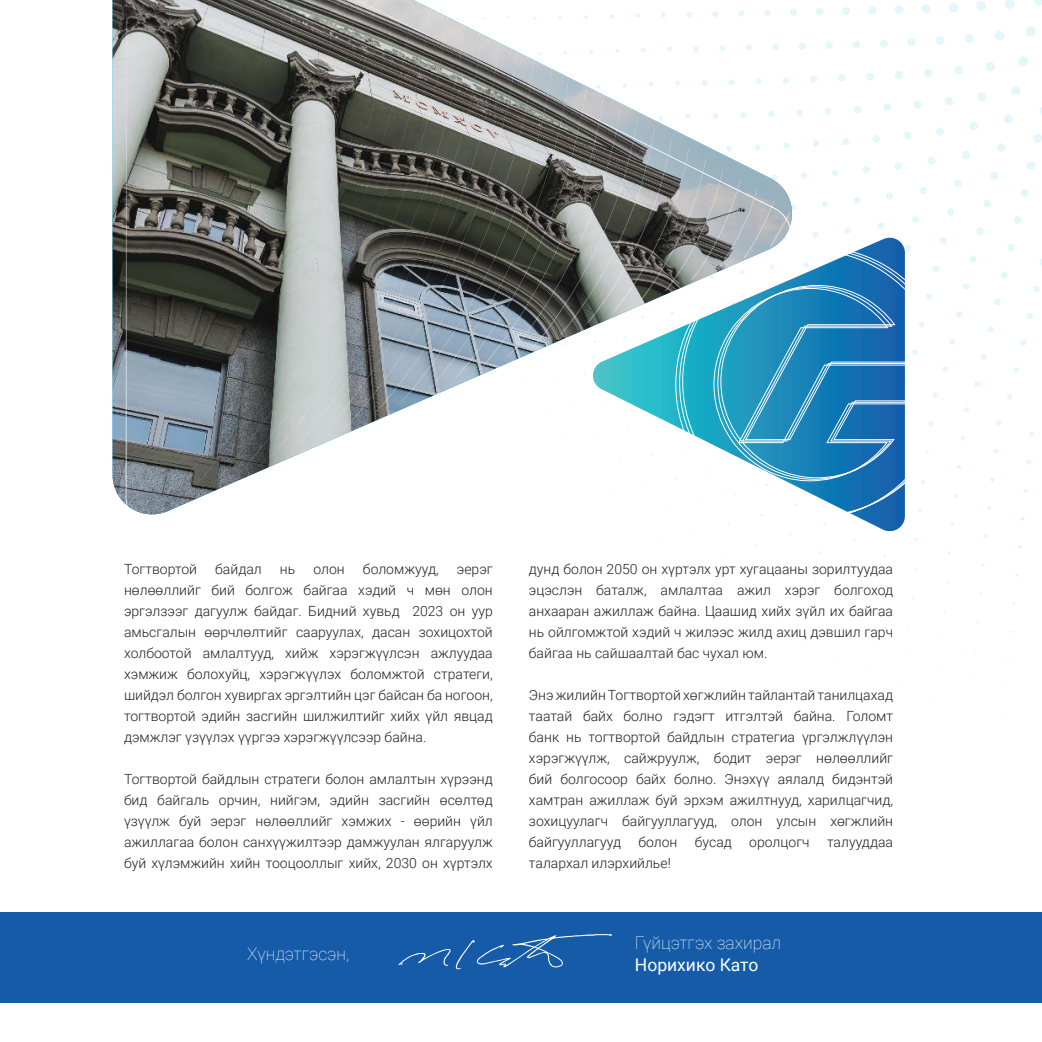
<style>
.page{position:relative;width:1042px;height:1042px;background:#fff}
.page>*{position:absolute;margin:0;border:0;box-sizing:border-box;transform-origin:0 0}
.t1{font:100 17.5px "Roboto";color:#fff}
.t2{font:17.5px "Roboto";color:#fff}
.undsen_text{font:300 14px/21px "Roboto";color:#231f20;text-align:justify}
</style>
<div class="page">
<svg style="left:816px;top:0;width:196px;height:400px"></svg>
<svg style="left:1029px;top:431px;width:5px;height:6px"></svg>
<svg style="left:1026px;top:460px;width:5px;height:5px"></svg>
<svg style="left:1023px;top:488px;width:5px;height:5px"></svg>
<svg style="left:630px;top:21px;width:332px;height:676px"></svg>
<div style="left:0;top:913px;width:1042px;height:89px;background:#155ba8"></div>
<svg style="left:398px;top:934px;width:214px;height:35px"></svg>
<svg style="left:112px;top:465px;width:11px;height:37px"></svg>
<svg style="left:123px;top:0;width:676px;height:540px"></svg>
<svg style="left:590px;top:238px;width:315px;height:293px"></svg>
<svg style="left:675px;top:247px;width:275px;height:272px"></svg>
<svg style="left:679px;top:248px;width:268px;height:270px"></svg>
<p class="undsen_text" style="left:124px;top:557px;width:75px">Тогтвортой</p>
<p class="undsen_text" style="left:215px;top:557px;width:48px">байдал</p>
<p class="undsen_text" style="left:280px;top:557px;width:17px">нь</p>
<p class="undsen_text" style="left:313px;top:557px;width:33px">олон</p>
<p class="undsen_text" style="left:363px;top:557px;width:77px">боломжууд,</p>
<p class="undsen_text" style="left:124px;top:557px;width:370px;text-indent:333px">эерэг нөлөөллийг бий болгож байгаа хэдий ч мөн олон эргэлзээг дагуулж байдаг. Бидний хувьд 2023 он уур амьсгалын өөрчлөлтийг сааруулах, дасан зохицохтой холбоотой амлалтууд, хийж хэрэгжүүлсэн ажлуудаа хэмжиж болохуйц, хэрэгжүүлэх боломжтой стратеги, шийдэл болгон хувиргах эргэлтийн цэг байсан ба ногоон, тогтвортой эдийн засгийн шилжилтийг хийх үйл явцад дэмжлэг үзүүлэх үүргээ хэрэгжүүлсээр байна.</p>
<p class="undsen_text" style="left:124px;top:767px;width:370px">Тогтвортой байдлын стратеги болон амлалтын хүрээнд бид байгаль орчин, нийгэм, эдийн засгийн өсөлтөд үзүүлж буй эерэг нөлөөллийг хэмжих - өөрийн үйл ажиллагаа болон санхүүжилтээр дамжуулан ялгаруулж буй хүлэмжийн хийн тооцооллыг хийх, 2030 он хүртэлх</p>
<p class="t1" style="left:247px;top:941px;width:104px">Хүндэтгэсэн,</p>
<p class="undsen_text" style="left:529px;top:557px;width:366px">дунд болон 2050 он хүртэлх урт хугацааны зорилтуудаа эцэслэн баталж, амлалтаа ажил хэрэг болгоход анхааран ажиллаж байна. Цаашид хийх зүйл их байгаа нь ойлгомжтой хэдий ч жилээс жилд ахиц дэвшил гарч байгаа нь сайшаалтай бас чухал юм.</p>
<p class="undsen_text" style="left:529px;top:683px;width:366px">Энэ жилийн Тогтвортой хөгжлийн тайлантай танилцахад таатай байх болно гэдэгт итгэлтэй байна. Голомт банк нь тогтвортой байдлын стратегиа үргэлжлүүлэн хэрэгжүүлж, сайжруулж, бодит эерэг нөлөөллийг бий болгосоор байх болно. Энэхүү аялалд бидэнтэй хамтран ажиллаж буй эрхэм ажилтнууд, харилцагчид, зохицуулагч байгууллагууд, олон улсын хөгжлийн байгууллагууд болон бусад оролцогч талууддаа талархал илэрхийлье!</p>
<p class="t1" style="left:635px;top:930px;width:148px">Гүйцэтгэх захирал</p>
<p class="t2" style="left:635px;top:953px;width:125px">Норихико Като</p>
</div>
